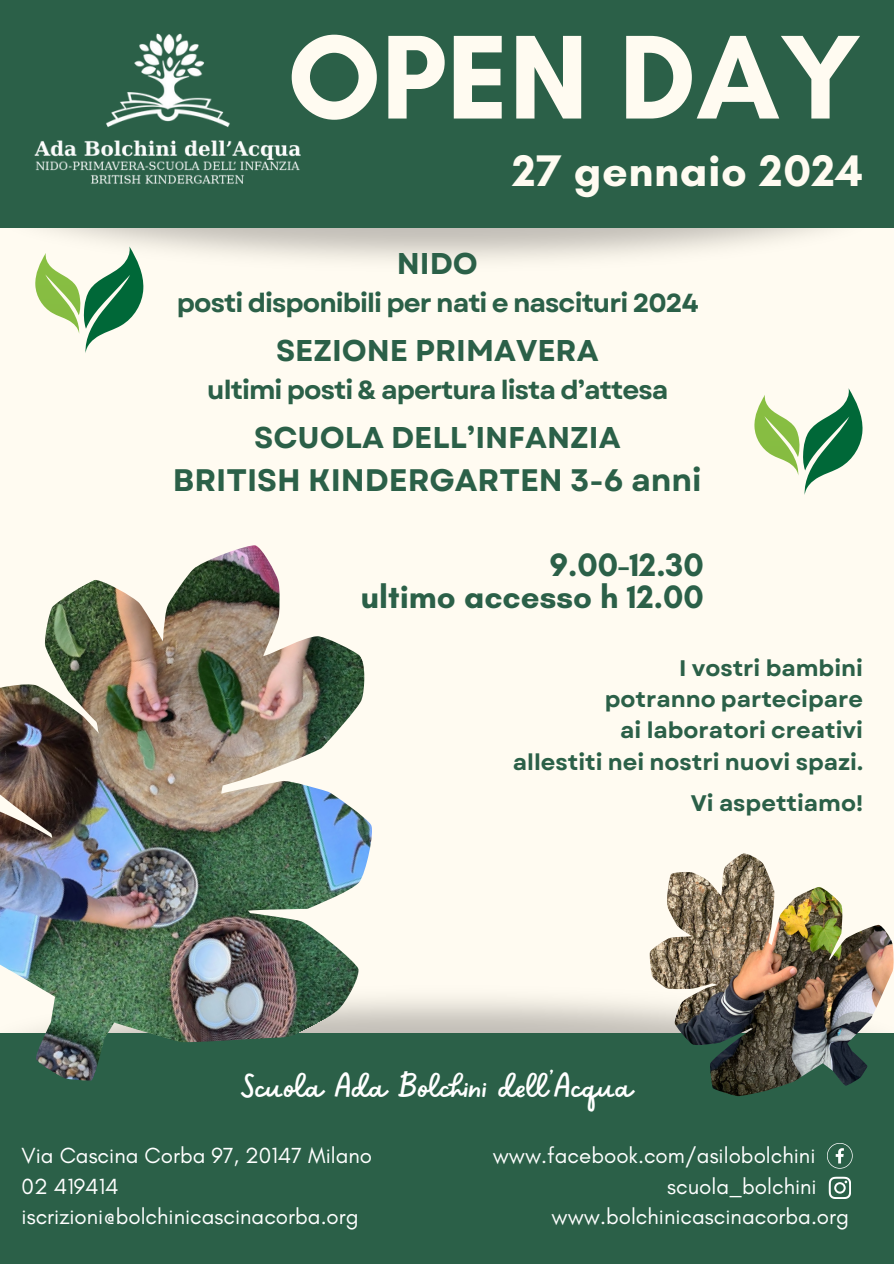
<style>
.page{position:relative;width:894px;height:1264px;background:#fff}
.page>*{position:absolute;margin:0;border:0;box-sizing:border-box;transform-origin:0 0}
.t1{font:700 121.5px "Glacial Indifference";color:#fffbf1}
.t2{font:700 45px "Glacial Indifference";letter-spacing:.015em;color:#fffbf1}
.t3{font:37.5px "Sweet Apricot";color:#fff}
.t4{font:700 33px "Glacial Indifference";color:#2b6048}
.t5{font:700 31.05px "Garet";color:#2b6048}
.t6{font:700 30px "Garet";color:#2b6048}
.t7{font:700 26.1px "Garet";letter-spacing:-.035em;color:#2b6048}
.t8{font:700 22.5px "Garet";color:#2b6048}
.t9{font:22.35px "Glacial Indifference";color:#fff}
</style>
<div class="page">
<div style="left:0;top:0;width:893px;height:1263px;background:#fffbf1"></div>
<div style="left:0;top:0;width:893px;height:228px;background:#2b6048"></div>
<div style="left:0;top:1033px;width:893px;height:230px;background:#2b6048"></div>
<img style="left:0;top:545px;width:375px;height:536px">
<svg style="left:827px;top:1143px;width:25px;height:25px"></svg>
<svg style="left:828px;top:1176px;width:22px;height:23px"></svg>
<img style="left:649px;top:853px;width:244px;height:243px">
<svg style="left:35px;top:251px;width:109px;height:102px"></svg>
<svg style="left:754px;top:388px;width:108px;height:107px"></svg>
<img style="left:24px;top:33px;width:320px;height:218px">
<p class="t1" style="left:287px;top:3px;width:575px">OPEN DAY</p>
<p class="t2" style="left:512px;top:143px;width:352px">27 gennaio 2024</p>
<p class="t6" style="left:396px;top:242px;width:83px">NIDO</p>
<p class="t7" style="left:177px;top:284px;width:523px">posti disponibili per nati e nascituri 2024</p>
<p class="t6" style="left:276px;top:329px;width:324px">SEZIONE PRIMAVERA</p>
<p class="t7" style="left:207px;top:371px;width:462px">ultimi posti &amp; apertura lista d’attesa</p>
<p class="t6" style="left:254px;top:416px;width:368px">SCUOLA DELL’INFANZIA</p>
<p class="t5" style="left:173px;top:458px;width:530px">BRITISH KINDERGARTEN 3-6 anni</p>
<p class="t4" style="left:549px;top:544px;width:156px">9.00-12.30</p>
<p class="t4" style="left:360px;top:577px;width:344px">ultimo accesso h 12.00</p>
<p class="t8" style="left:678px;top:651px;width:185px">I vostri bambini</p>
<p class="t8" style="left:604px;top:683px;width:260px">potranno partecipare</p>
<p class="t8" style="left:620px;top:714px;width:244px">ai laboratori creativi</p>
<p class="t8" style="left:513px;top:745px;width:351px">allestiti nei nostri nuovi spazi.</p>
<p class="t8" style="left:690px;top:786px;width:174px">Vi aspettiamo!</p>
<p class="t3" style="left:241px;top:1062px;width:393px">Scuola Ada Bolchini dell’Acqua</p>
<p class="t9" style="left:22px;top:1142px;width:352px">Via Cascina Corba 97, 20147 Milano</p>
<p class="t9" style="left:492px;top:1142px;width:324px">www.facebook.com/asilobolchini</p>
<p class="t9" style="left:22px;top:1172px;width:98px">02 419414</p>
<p class="t9" style="left:667px;top:1172px;width:151px">scuola_bolchini</p>
<p class="t9" style="left:22px;top:1202px;width:338px">iscrizioni@bolchinicascinacorba.org</p>
<p class="t9" style="left:551px;top:1202px;width:299px">www.bolchinicascinacorba.org</p>
</div>
